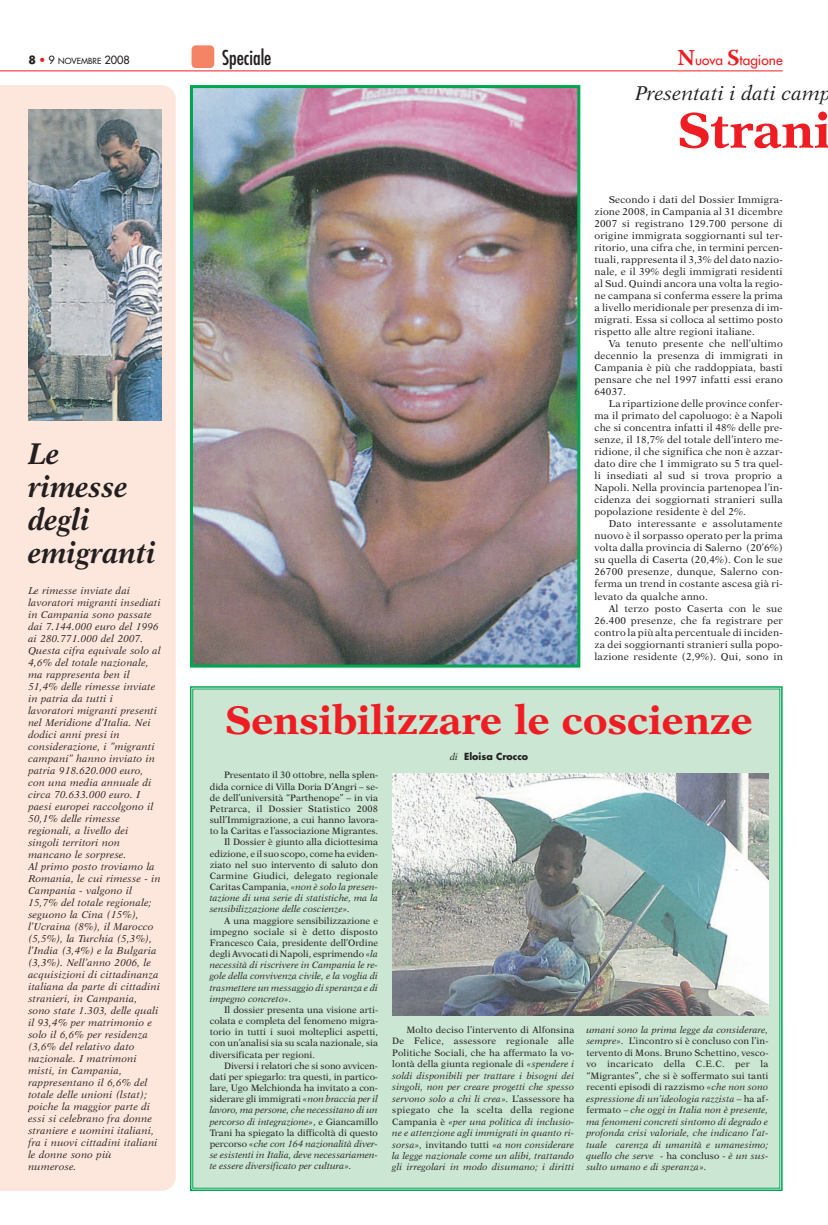
<style>
.page{position:relative;width:828px;height:1225px;background:#fff}
.page>*{position:absolute;margin:0;border:0;box-sizing:border-box;transform-origin:0 0}
.t1{font:700 50px "New Aster";color:#ee1d23}
.t2{font:700 40px "New Aster";color:#ee1d23}
.t3{font:italic 700 30px/33px "New Aster";color:#231f20;scale:.9 1}
.t4{font:italic 20px "New Aster";color:#231f20}
.t5{font:condensed 20px "Futura";color:#231f20}
.t6{font:13.6px "Futura";color:#ee1d23}
.t7{font:10px/12px "New Aster";letter-spacing:.015em;color:#231f20;text-align:justify}
.t8{font:italic 10px/12px "New Aster";letter-spacing:.015em;color:#231f20}
.t9{font:700 9.5px "Futura";color:#231f20}
.t10{font:italic 9.3px/11.4px "New Aster";color:#231f20;text-align:justify}
.t11{font:9.3px/11.2px "New Aster";color:#231f20;text-align:justify}
.t12{font:9.3px "New Aster";letter-spacing:.02em;color:#231f20}
.t13{font:8.2px "Futura";color:#231f20}
.s1{font-weight:700;font-size:11px}
.s2{font-size:11px;color:#ee1d23}
.s3{font-size:11px}
.s4{font-family:"Warnock Pro";font-weight:700;font-size:22.7px}
.s5{font-family:"New Aster";font-weight:400;font-style:italic}
.s6{font-style:normal}
.s7{font-style:italic}
</style>
<div class="page">
<hr style="left:0;top:70px;width:782px;height:1px;background:#ee1d23">
<div style="left:191px;top:45px;width:23px;height:23px;background:#f48465;border-radius:4px"></div>
<div style="left:0;top:85px;width:176px;height:1106px;background:#fde7dc"></div>
<img style="left:28px;top:110px;width:134px;height:311px">
<div style="left:193px;top:689px;width:586px;height:499px;background:#cbe6d3"></div>
<img style="left:392px;top:773px;width:376px;height:243px">
<img style="left:194px;top:89px;width:382px;height:574px">
<div style="left:190px;top:85px;width:390px;height:582px;border:3px solid #00a54f"></div>
<p class="t13" style="left:28px;top:57px;width:103px"><span class="s1">8</span> <span class="s2">•</span> <span class="s3">9</span> NOVEMBRE <span class="s3">2008</span></p>
<h3 class="t5" style="left:222px;top:46px;width:51px">Speciale</h3>
<h3 class="t6" style="left:677px;top:53px;width:107px"><span class="s4">N</span>uova <span class="s4">S</span>tagione</h3>
<h3 class="t3" style="left:28px;top:439px;width:143px">Le rimesse degli emigranti</h3>
<p class="t8" style="left:28px;top:585px;width:134px">Le rimesse inviate dai lavoratori migranti insediati in Campania sono passate dai 7.144.000 euro del 1996 ai 280.771.000 del 2007.<br>Questa cifra equivale solo al<br>4,6% del totale nazionale, ma rappresenta ben il<br>51,4% delle rimesse inviate in patria da tutti i lavoratori migranti presenti nel Meridione d’Italia. Nei dodici anni presi in considerazione, i ”migranti campani” hanno inviato in patria 918.620.000 euro, con una media annuale di circa 70.633.000 euro. I paesi europei raccolgono il<br>50,1% delle rimesse regionali, a livello dei singoli territori non mancano le sorprese.<br>Al primo posto troviamo la<br>Romania, le cui rimesse - in<br>Campania - valgono il<br>15,7% del totale regionale; seguono la Cina (15%), l’Ucraina (8%), il Marocco (5,5%), la Turchia (5,3%), l’India (3,4%) e la Bulgaria (3,3%). Nell’anno 2006, le acquisizioni di cittadinanza italiana da parte di cittadini stranieri, in Campania, sono state 1.303, delle quali il 93,4% per matrimonio e solo il 6,6% per residenza (3,6% del relativo dato nazionale. I matrimoni misti, in Campania, rappresentano il 6,6% del totale delle unioni (lstat); poiche la maggior parte di essi si celebrano fra donne straniere e uomini italiani, fra i nuovi cittadini italiani le donne sono più numerose.</p>
<h3 class="t4" style="left:635px;top:85px;width:198px">Presentati i dati camp</h3>
<h1 class="t1" style="left:678px;top:109px;width:154px">Strani</h1>
<p class="t7" style="left:594px;top:195px;width:190px;text-indent:14px">Secondo i dati del Dossier Immigra&shy;zione 2008, in Campania al 31 dicembre 2007 si registrano 129.700 persone di origine immigrata soggiornanti sul ter&shy;ritorio, una cifra che, in termini percen&shy;tuali, rappresenta il 3,3% del dato nazio&shy;nale, e il 39% degli immigrati residenti al Sud. Quindi ancora una volta la regio&shy;ne campana si conferma essere la prima a livello meridionale per presenza di im&shy;migrati. Essa si colloca al settimo posto rispetto alle altre regioni italiane.</p>
<p class="t7" style="left:594px;top:339px;width:190px;text-indent:14px">Va tenuto presente che nell’ultimo decennio la presenza di immigrati in Campania è più che raddoppiata, basti pensare che nel 1997 infatti essi erano 64037.</p>
<p class="t7" style="left:594px;top:399px;width:190px;text-indent:14px">La ripartizione delle province confer&shy;ma il primato del capoluogo: è a Napoli che si concentra infatti il 48% delle pre&shy;senze, il 18,7% del totale dell’intero me&shy;ridione, il che significa che non è azzar&shy;dato dire che 1 immigrato su 5 tra quel&shy;li insediati al sud si trova proprio a Napoli. Nella provincia partenopea l’in&shy;cidenza dei soggiornati stranieri sulla popolazione residente è del 2%.</p>
<p class="t7" style="left:594px;top:519px;width:190px;text-indent:14px">Dato interessante e assolutamente nuovo è il sorpasso operato per la prima volta dalla provincia di Salerno (20’6%) su quella di Caserta (20,4%). Con le sue 26700 presenze, dunque, Salerno con&shy;ferma un trend in costante ascesa già ri&shy;levato da qualche anno.</p>
<p class="t7" style="left:594px;top:603px;width:190px;text-indent:14px">Al terzo posto Caserta con le sue 26.400 presenze, che fa registrare per contro la più alta percentuale di inciden&shy;za dei soggiornanti stranieri sulla popo&shy;lazione residente (2,9%). Qui, sono in</p>
<h2 class="t2" style="left:225px;top:703px;width:529px">Sensibilizzare le coscienze</h2>
<p class="t9" style="left:450px;top:752px;width:80px"><span class="s5">di</span> Eloisa Crocco</p>
<p class="t11" style="left:224px;top:770px;width:156px">Presentato il 30 ottobre, nella splen-</p>
<p class="t11" style="left:210px;top:781px;width:170px">dida cornice di Villa Doria D’Angri – se-</p>
<p class="t11" style="left:210px;top:792px;width:170px">de dell’università “Parthenope” – in via</p>
<p class="t12" style="left:210px;top:805px;width:170px">Petrarca, il Dossier Statistico 2008</p>
<p class="t11" style="left:210px;top:815px;width:170px">sull’Immigrazione, a cui hanno lavora-</p>
<p class="t11" style="left:210px;top:826px;width:170px">to la Caritas e l’associazione Migrantes.</p>
<p class="t11" style="left:224px;top:837px;width:156px">Il Dossier è giunto alla diciottesima</p>
<p class="t11" style="left:210px;top:848px;width:170px">edizione, e il suo scopo, come ha eviden-</p>
<p class="t11" style="left:210px;top:859px;width:170px">ziato nel suo intervento di saluto don</p>
<p class="t11" style="left:210px;top:870px;width:170px">Carmine Giudici, delegato regionale</p>
<p class="t10" style="left:210px;top:881px;width:170px"><span class="s6">Caritas Campania,</span> «non è solo la presen-</p>
<p class="t10" style="left:210px;top:893px;width:170px">tazione di una serie di statistiche, ma la</p>
<p class="t10" style="left:210px;top:904px;width:142px">sensibilizzazione delle coscienze».</p>
<p class="t10" style="left:210px;top:915px;width:170px;text-indent:14px"><span class="s6">A una maggiore sensibilizzazione e impegno sociale si è detto disposto Francesco Caia, presidente dell’Ordine degli Avvocati di Napoli, esprimendo</span> «la necessità di riscrivere in Campania le re&shy;gole della convivenza civile, e la voglia di trasmettere un messaggio di speranza e di impegno concreto».</p>
<p class="t11" style="left:210px;top:1004px;width:170px;text-indent:14px">Il dossier presenta una visione arti&shy;colata e completa del fenomeno migra&shy;torio in tutti i suoi molteplici aspetti, con un’analisi sia su scala nazionale, sia diversificata per regioni.</p>
<p class="t11" style="left:210px;top:1060px;width:170px;text-indent:14px">Diversi i relatori che si sono avvicen&shy;dati per spiegarlo: tra questi, in partico&shy;lare, Ugo Melchionda ha invitato a con&shy;siderare gli immigrati <span class="s7">«non braccia per il lavoro, ma persone, che necessitano di un percorso di integrazione»</span>, e Giancamillo Trani ha spiegato la difficoltà di questo percorso <span class="s7">«che con 164 nazionalità diver&shy;se esistenti in Italia, deve necessariamen&shy;te essere diversificato per cultura».</span></p>
<p class="t10" style="left:392px;top:1024px;width:184px;text-indent:14px"><span class="s6">Molto deciso l’intervento di Alfonsina De Felice, assessore regionale alle Politiche Sociali, che ha affermato la vo&shy;lontà della giunta regionale di</span> «spendere i soldi disponibili per trattare i bisogni dei singoli, non per creare progetti che spesso servono solo a chi li crea». <span class="s6">L’assessore ha spiegato che la scelta della regione Campania è</span> «per una politica di inclusio&shy;ne e attenzione agli immigrati in quanto ri&shy;sorsa», <span class="s6">invitando tutti</span> «a non considerare la legge nazionale come un alibi, trattando gli irregolari in modo disumano; i diritti</p>
<p class="t10" style="left:586px;top:1024px;width:184px">umani sono la prima legge da considerare, sempre». <span class="s6">L’incontro si è concluso con l’in&shy;tervento di Mons. Bruno Schettino, vesco&shy;vo incaricato della C.E.C. per la “Migrantes”, che si è soffermato sui tanti recenti episodi di razzismo</span> «che non sono espressione di un’ideologia razzista <span class="s6">– ha af&shy;fermato –</span> che oggi in Italia non è presente, ma fenomeni concreti sintomo di degrado e profonda crisi valoriale, che indicano l’at&shy;tuale carenza di umanità e umanesimo; quello che serve <span class="s6">- ha concluso -</span> è un sus&shy;sulto umano e di speranza».</p>
</div>
